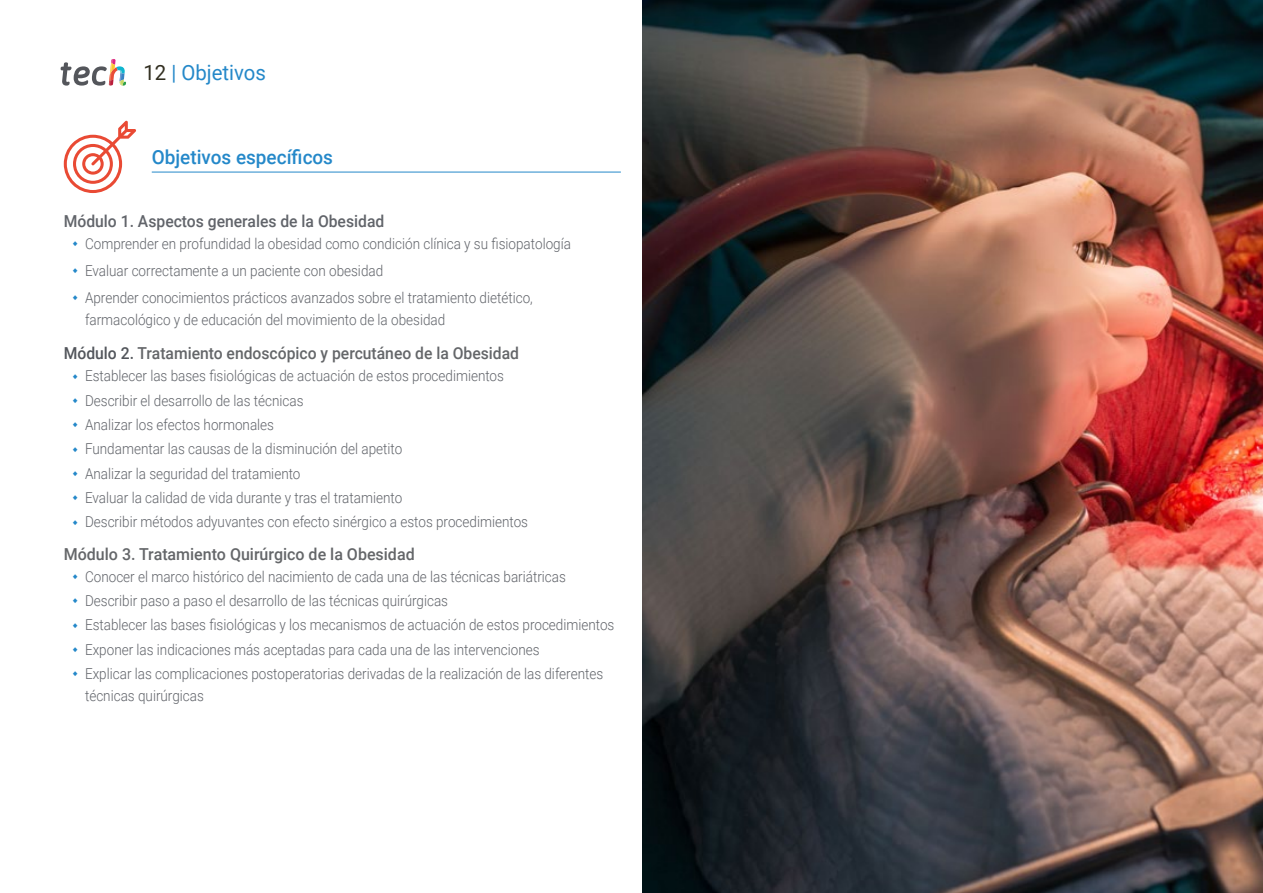
<style>
.page{position:relative;width:1263px;height:893px;background:#fff}
.page>*{position:absolute;margin:0;border:0;box-sizing:border-box;transform-origin:0 0}
.t1{font:21px "Roboto";color:#2488c9}
.t2{font:500 19.5px "Roboto";color:#2488c9}
.t3{font:500 16.5px "Roboto";color:#646669;scale:.95 1}
.t4{font:500 16.5px "Roboto";color:#646669}
.t5{font:500 16.5px "Roboto";color:#61646a;scale:.95 1}
.t6{font:300 15px/24.3px "Roboto";color:#61646a;scale:.9 1}
.s1{color:#312e20}
.s2{color:#52555b}
</style>
<div class="page">
<hr style="left:152px;top:172px;width:469px;height:1px;background:#2488c9">
<svg style="left:64px;top:121px;width:72px;height:72px"></svg>
<img style="left:642px;top:0;width:621px;height:893px">
<svg style="left:61px;top:59px;width:65px;height:27px"></svg>
<h1 class="t1" style="left:144px;top:57px;width:124px"><span class="s1">12</span> | Objetivos</h1>
<h2 class="t2" style="left:152px;top:144px;width:183px">Objetivos específicos</h2>
<p class="t5" style="left:64px;top:209px;width:339px">Módulo 1. Aspectos generales de la Obesidad</p>
<p class="t6" style="left:85px;top:230px;width:541px;line-height:26.7px">Comprender en profundidad la obesidad como condición clínica y su fisiopatología<br>Evaluar correctamente a un paciente con obesidad<br>Aprender conocimientos prácticos avanzados sobre el tratamiento dietético,</p>
<p class="t6" style="left:85px;top:307px;width:402px">farmacológico y de educación del movimiento de la obesidad</p>
<p class="t3" style="left:64px;top:342px;width:481px"><span class="s2">Módulo 2.</span> Tratamiento endoscópico y percutáneo de la Obesidad</p>
<p class="t6" style="left:85px;top:363px;width:494px">Establecer las bases fisiológicas de actuación de estos procedimientos Describir el desarrollo de las técnicas<br>Analizar los efectos hormonales<br>Fundamentar las causas de la disminución del apetito<br>Analizar la seguridad del tratamiento<br>Evaluar la calidad de vida durante y tras el tratamiento<br>Describir métodos adyuvantes con efecto sinérgico a estos procedimientos</p>
<p class="t4" style="left:64px;top:542px;width:352px">Módulo 3. Tratamiento Quirúrgico de la Obesidad</p>
<p class="t6" style="left:85px;top:564px;width:590px">Conocer el marco histórico del nacimiento de cada una de las técnicas bariátricas Describir paso a paso el desarrollo de las técnicas quirúrgicas<br>Establecer las bases fisiológicas y los mecanismos de actuación de estos procedimientos Exponer las indicaciones más aceptadas para cada una de las intervenciones<br>Explicar las complicaciones postoperatorias derivadas de la realización de las diferentes</p>
<p class="t6" style="left:85px;top:683px;width:134px">técnicas quirúrgicas</p>
</div>
